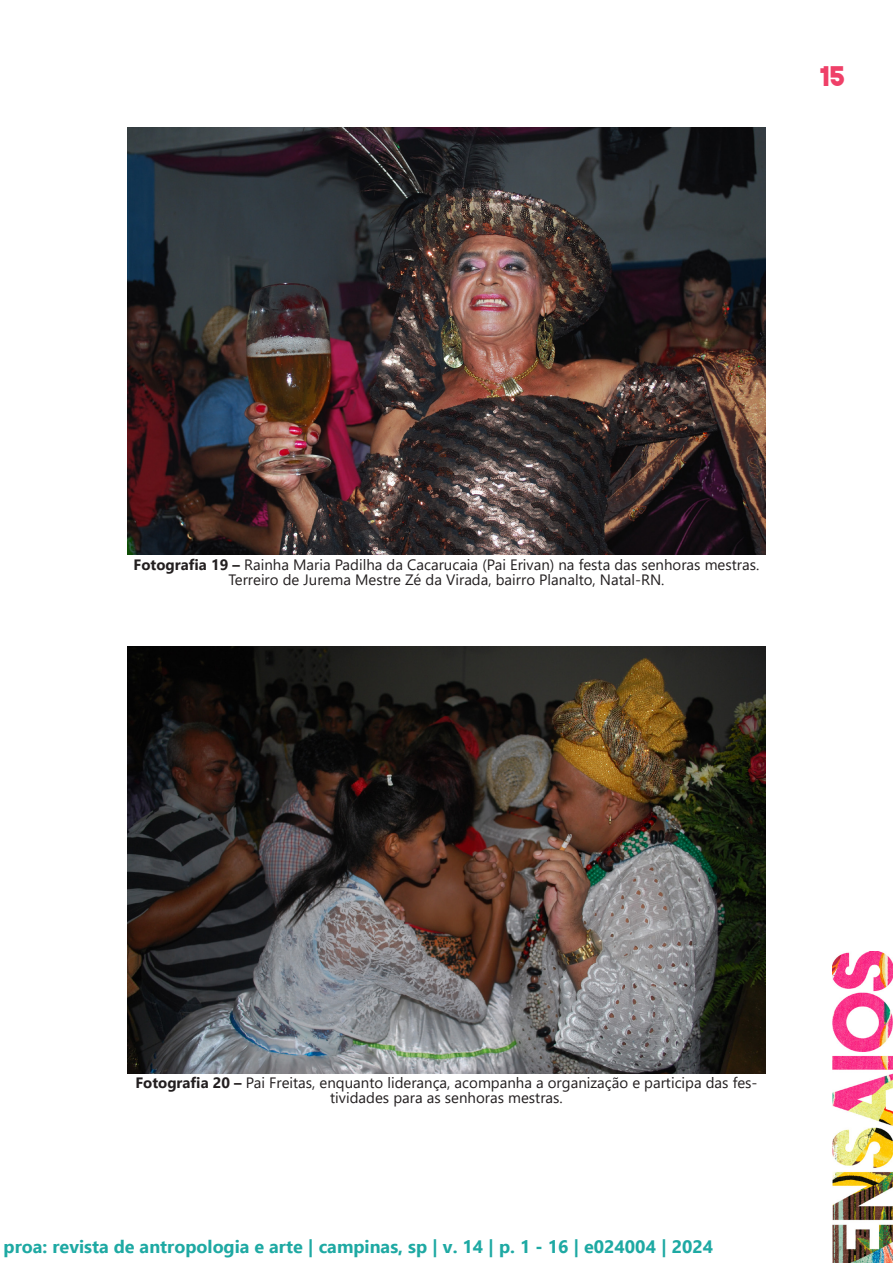
<style>
.page{position:relative;width:893px;height:1263px;background:#fff}
.page>*{position:absolute;margin:0;border:0;box-sizing:border-box;transform-origin:0 0}
.t1{font:700 27px "The Bold Font";color:#ef4068}
.t2{font:700 18px "Ebrima";color:#1ea9a3}
.t3{font:15px/15px "Segoe UI";color:#231f20;text-align:center}
.s1{font-weight:700}
</style>
<div class="page">
<img style="left:832px;top:951px;width:61px;height:312px">
<img style="left:128px;top:128px;width:637px;height:426px">
<img style="left:128px;top:646px;width:637px;height:427px">
<h1 class="t1" style="left:819px;top:59px;width:28px">15</h1>
<p class="t3" style="left:134px;top:555px;width:627px"><span class="s1">Fotografia 19 –</span> Rainha Maria Padilha da Cacarucaia (Pai Erivan) na festa das senhoras mestras.<br>Terreiro de Jurema Mestre Zé da Virada, bairro Planalto, Natal-RN.</p>
<p class="t3" style="left:135px;top:1074px;width:624px"><span class="s1">Fotografia 20 –</span> Pai Freitas, enquanto liderança, acompanha a organização e participa das fes&shy;tividades para as senhoras mestras.</p>
<p class="t2" style="left:4px;top:1232px;width:711px">proa: revista de antropologia e arte | campinas, sp | v. 14 | p. 1 - 16 | e024004 | 2024</p>
</div>
